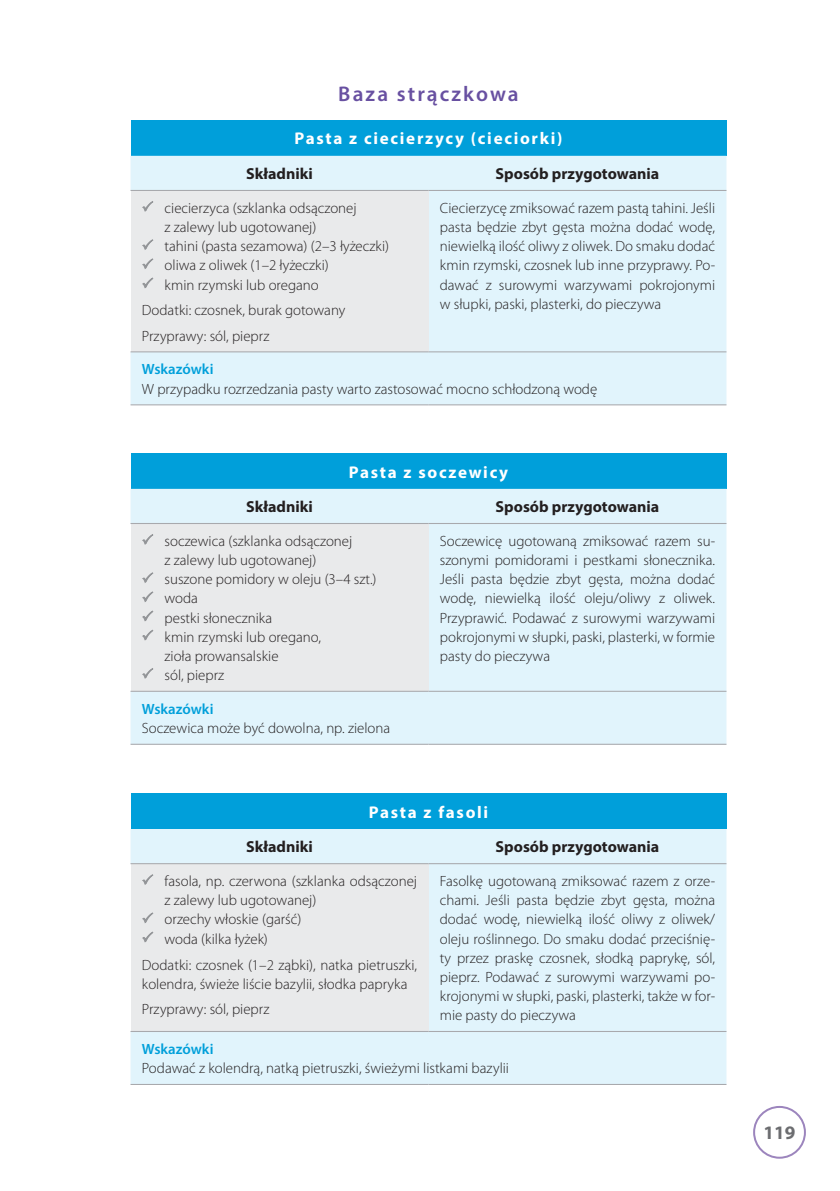
<style>
.page{position:relative;width:840px;height:1191px;background:#fff}
.page>*{position:absolute;margin:0;border:0;box-sizing:border-box;transform-origin:0 0}
.t1{font:600 21.2px "Myriad Pro";letter-spacing:.1em;color:#6850a1}
.t2{font:700 19.2px "Myriad Pro";color:#6c6d70}
.t3{font:700 17px "Myriad Pro";letter-spacing:.1em;color:#fff}
.t4{font:700 16px "Myriad Pro";color:#231f20}
.t5{font:300 14.8px/19.2px "Myriad Pro";color:#231f20}
.t6{font:600 14.8px "Myriad Pro";color:#009fda}
.s1{color:#939598}
</style>
<div class="page">
<div style="left:752px;top:1106px;width:53px;height:52px;border:2px solid #9c85bd;border-radius:50%"></div>
<div style="left:130px;top:120px;width:596px;height:36px;background:#009fda"></div>
<div style="left:130px;top:156px;width:596px;height:248px;background:#e1f4fc"></div>
<div style="left:130px;top:190px;width:298px;height:162px;background:#e9eaeb"></div>
<hr style="left:428px;top:190px;width:298px;height:1px;background:#a8a9ad">
<hr style="left:428px;top:351px;width:298px;height:1px;background:#a8a9ad">
<hr style="left:130px;top:190px;width:298px;height:1px;background:#a8a9ad">
<hr style="left:130px;top:351px;width:298px;height:1px;background:#a8a9ad">
<hr style="left:130px;top:404px;width:298px;height:1px;background:#a8a9ad">
<hr style="left:428px;top:404px;width:298px;height:1px;background:#a8a9ad">
<svg style="left:142px;top:201px;width:11px;height:11px"></svg>
<svg style="left:142px;top:239px;width:12px;height:11px"></svg>
<svg style="left:142px;top:258px;width:12px;height:11px"></svg>
<svg style="left:142px;top:277px;width:12px;height:11px"></svg>
<div style="left:130px;top:453px;width:596px;height:36px;background:#009fda"></div>
<div style="left:130px;top:489px;width:596px;height:254px;background:#e1f4fc"></div>
<div style="left:130px;top:523px;width:298px;height:168px;background:#e9eaeb"></div>
<hr style="left:428px;top:523px;width:298px;height:1px;background:#a8a9ad">
<hr style="left:428px;top:691px;width:298px;height:1px;background:#a8a9ad">
<hr style="left:130px;top:523px;width:298px;height:1px;background:#a8a9ad">
<hr style="left:130px;top:691px;width:298px;height:1px;background:#a8a9ad">
<hr style="left:130px;top:743px;width:298px;height:2px;background:#a8a9ad">
<hr style="left:428px;top:743px;width:298px;height:2px;background:#a8a9ad">
<svg style="left:142px;top:534px;width:11px;height:11px"></svg>
<svg style="left:142px;top:572px;width:12px;height:11px"></svg>
<svg style="left:142px;top:591px;width:12px;height:11px"></svg>
<svg style="left:142px;top:610px;width:12px;height:11px"></svg>
<svg style="left:142px;top:629px;width:12px;height:12px"></svg>
<svg style="left:142px;top:668px;width:11px;height:11px"></svg>
<div style="left:130px;top:793px;width:596px;height:36px;background:#009fda"></div>
<div style="left:130px;top:829px;width:596px;height:255px;background:#e1f4fc"></div>
<div style="left:130px;top:863px;width:298px;height:168px;background:#e9eaeb"></div>
<hr style="left:428px;top:863px;width:298px;height:1px;background:#a8a9ad">
<hr style="left:428px;top:1031px;width:298px;height:1px;background:#a8a9ad">
<hr style="left:130px;top:863px;width:298px;height:1px;background:#a8a9ad">
<hr style="left:130px;top:1031px;width:298px;height:1px;background:#a8a9ad">
<hr style="left:130px;top:1084px;width:298px;height:1px;background:#a8a9ad">
<hr style="left:428px;top:1084px;width:298px;height:1px;background:#a8a9ad">
<svg style="left:142px;top:874px;width:12px;height:11px"></svg>
<svg style="left:142px;top:912px;width:12px;height:11px"></svg>
<svg style="left:142px;top:931px;width:12px;height:11px"></svg>
<h1 class="t1" style="left:338px;top:80px;width:182px">Baza strączkowa</h1>
<p class="t3" style="left:294px;top:128px;width:269px">Pasta z ciecierzycy (cieciorki)</p>
<p class="t4" style="left:246px;top:163px;width:68px">Składniki</p>
<p class="t4" style="left:495px;top:163px;width:165px">Sposób przygotowania</p>
<p class="t5" style="left:164px;top:199px;width:193px;text-indent:-23px"><span class="s1">✓</span> ciecierzyca (szklanka odsączonej z zalewy lub ugotowanej)</p>
<p class="t5" style="left:142px;top:237px;width:249px"><span class="s1">✓</span> tahini (pasta sezamowa) (2–3 łyżeczki)</p>
<p class="t5" style="left:142px;top:256px;width:188px"><span class="s1">✓</span> oliwa z oliwek (1–2 łyżeczki)</p>
<p class="t5" style="left:142px;top:272px;width:205px;line-height:25.6px"><span class="s1">✓</span> kmin rzymski lub oregano<br>Dodatki: czosnek, burak gotowany<br>Przyprawy: sól, pieprz</p>
<p class="t5" style="left:439px;top:199px;width:276px;text-align:justify">Ciecierzycę zmiksować razem pastą tahini. Jeśli pasta będzie zbyt gęsta można dodać wodę, niewielką ilość oliwy z oliwek. Do smaku dodać kmin rzymski, czosnek lub inne przyprawy. Po&shy;dawać z surowymi warzywami pokrojonymi w słupki, paski, plasterki, do pieczywa</p>
<p class="t6" style="left:142px;top:360px;width:73px">Wskazówki</p>
<p class="t5" style="left:142px;top:379px;width:456px">W przypadku rozrzedzania pasty warto zastosować mocno schłodzoną wodę</p>
<p class="t3" style="left:348px;top:461px;width:161px">Pasta z soczewicy</p>
<p class="t4" style="left:246px;top:496px;width:68px">Składniki</p>
<p class="t4" style="left:495px;top:496px;width:165px">Sposób przygotowania</p>
<p class="t5" style="left:164px;top:532px;width:189px;text-indent:-23px"><span class="s1">✓</span> soczewica (szklanka odsączonej z zalewy lub ugotowanej)</p>
<p class="t5" style="left:142px;top:570px;width:236px"><span class="s1">✓</span> suszone pomidory w oleju (3–4 szt.)</p>
<p class="t5" style="left:142px;top:589px;width:58px"><span class="s1">✓</span> woda</p>
<p class="t5" style="left:142px;top:608px;width:132px"><span class="s1">✓</span> pestki słonecznika</p>
<p class="t5" style="left:164px;top:627px;width:158px;text-indent:-23px"><span class="s1">✓</span> kmin rzymski lub oregano, zioła prowansalskie</p>
<p class="t5" style="left:142px;top:665px;width:84px"><span class="s1">✓</span> sól, pieprz</p>
<p class="t5" style="left:439px;top:532px;width:276px;text-align:justify">Soczewicę ugotowaną zmiksować razem su&shy;szonymi pomidorami i pestkami słonecznika.<br>Jeśli pasta będzie zbyt gęsta, można dodać wodę, niewielką ilość oleju/oliwy z oliwek.<br>Przyprawić. Podawać z surowymi warzywami pokrojonymi w słupki, paski, plasterki, w formie pasty do pieczywa</p>
<p class="t6" style="left:142px;top:699px;width:73px">Wskazówki</p>
<p class="t5" style="left:142px;top:718px;width:250px">Soczewica może być dowolna, np. zielona</p>
<p class="t3" style="left:368px;top:801px;width:121px">Pasta z fasoli</p>
<p class="t4" style="left:246px;top:836px;width:68px">Składniki</p>
<p class="t4" style="left:495px;top:836px;width:165px">Sposób przygotowania</p>
<p class="t5" style="left:164px;top:872px;width:254px;text-indent:-23px"><span class="s1">✓</span> fasola, np. czerwona (szklanka odsączonej z zalewy lub ugotowanej)</p>
<p class="t5" style="left:142px;top:910px;width:161px"><span class="s1">✓</span> orzechy włoskie (garść)</p>
<p class="t5" style="left:142px;top:925px;width:276px;line-height:26.2px"><span class="s1">✓</span> woda (kilka łyżek)<br>Dodatki: czosnek (1–2 ząbki), natka pietruszki,</p>
<p class="t5" style="left:142px;top:971px;width:267px;line-height:25.6px">kolendra, świeże liście bazylii, słodka papryka<br>Przyprawy: sól, pieprz</p>
<p class="t5" style="left:439px;top:872px;width:276px;text-align:justify">Fasolkę ugotowaną zmiksować razem z orze&shy;chami. Jeśli pasta będzie zbyt gęsta, można dodać wodę, niewielką ilość oliwy z oliwek/ oleju roślinnego. Do smaku dodać przeciśnię&shy;ty przez praskę czosnek, słodką paprykę, sól, pieprz. Podawać z surowymi warzywami po&shy;krojonymi w słupki, paski, plasterki, także w for&shy;mie pasty do pieczywa</p>
<p class="t6" style="left:142px;top:1039px;width:73px">Wskazówki</p>
<p class="t5" style="left:142px;top:1058px;width:368px">Podawać z kolendrą, natką pietruszki, świeżymi listkami bazylii</p>
<p class="t2" style="left:763px;top:1120px;width:33px">119</p>
</div>
